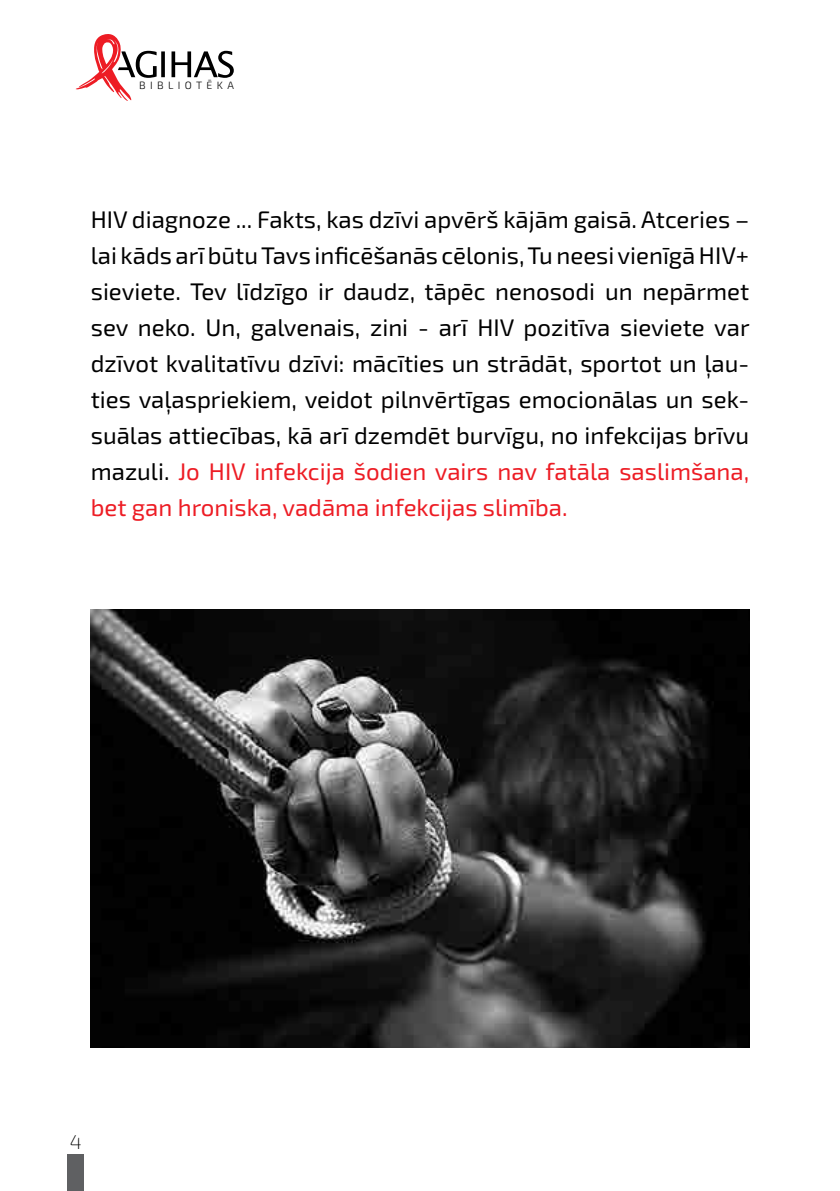
<style>
.page{position:relative;width:840px;height:1191px;background:#fff}
.page>*{position:absolute;margin:0;border:0;box-sizing:border-box;transform-origin:0 0}
.t1{font:24px/36px "Exo 2.0";color:#000;text-align:justify}
.t2{font:200 20px "Exo 2.0";color:#000}
.t3{font:300 10.6px "Exo 2.0";letter-spacing:.41em;color:#000}
.s1{color:#ed1c24}
</style>
<div class="page">
<div style="left:67px;top:1154px;width:16px;height:37px;background:#5f6062"></div>
<svg style="left:76px;top:34px;width:158px;height:67px"></svg>
<img style="left:91px;top:609px;width:657px;height:438px">
<p class="t3" style="left:139px;top:80px;width:96px">bibliotēka</p>
<p class="t1" style="left:91px;top:202px;width:660px">HIV diagnoze ... Fakts, kas dzīvi apvērš kājām gaisā. Atceries – lai kāds arī būtu Tavs inficēšanās cēlonis, Tu neesi vienīgā HIV+ sieviete. Tev līdzīgo ir daudz, tāpēc nenosodi un nepārmet sev neko. U n, galvenais, zini - arī HIV pozitīva sieviete var dzīvot kvalitatīvu dzīvi: mācīties un strādāt, sportot un ļau&shy;ties vaļaspriekiem, veidot pilnvērtīgas emocionālas un sek&shy;suālas attiecības, kā arī dzemdēt burvīgu, no infekcijas brīvu mazuli. <span class="s1">Jo HIV infekcija šodien vairs nav fatāla saslimšana, bet gan hroniska, vadāma infekcijas slimība.</span></p>
<p class="t2" style="left:70px;top:1130px;width:13px">4</p>
</div>
